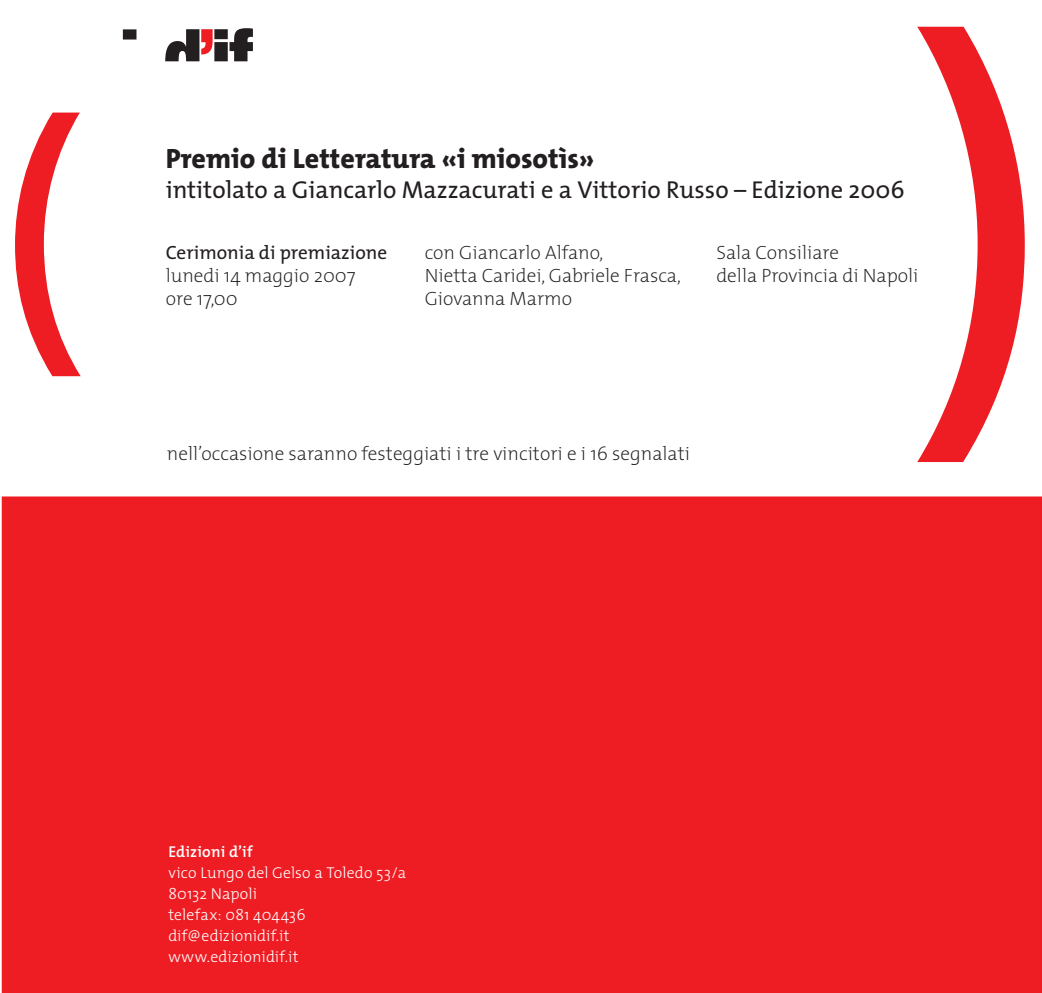
<style>
.page{position:relative;width:1042px;height:993px;background:#fff}
.page>*{position:absolute;margin:0;border:0;box-sizing:border-box;transform-origin:0 0}
.t1{font:800 28px "The Mix";color:#231f20}
.t2{font:24.5px "The Mix";color:#231f20}
.t3{font:200 19.25px/23.1px "The Mix";color:#231f20}
.t4{font:19.25px "The Mix";color:#231f20}
.t5{font:300 15.75px/21px "The Mix";letter-spacing:.005em;color:#fff}
.t6{font:600 15.75px "The Mix";letter-spacing:.01em;color:#fff}
</style>
<div class="page">
<div style="left:123px;top:29px;width:13px;height:10px;background:#231f20"></div>
<div style="left:214px;top:29px;width:14px;height:10px;background:#231f20"></div>
<div style="left:214px;top:42px;width:14px;height:19px;background:#231f20"></div>
<svg style="left:165px;top:29px;width:48px;height:32px"></svg>
<svg style="left:230px;top:28px;width:23px;height:33px"></svg>
<svg style="left:15px;top:112px;width:66px;height:264px"></svg>
<svg style="left:917px;top:27px;width:108px;height:435px"></svg>
<div style="left:2px;top:496px;width:1040px;height:496px;background:#ee1d23"></div>
<h1 class="t1" style="left:166px;top:135px;width:430px">Premio di Letteratura «i miosotìs»</h1>
<p class="t2" style="left:166px;top:169px;width:741px">intitolato a Giancarlo Mazzacurati e a Vittorio Russo – Edizione 2006</p>
<p class="t4" style="left:166px;top:236px;width:223px">Cerimonia di premiazione</p>
<p class="t3" style="left:166px;top:263px;width:191px">lunedi 14 maggio 2007 ore 17,00</p>
<p class="t3" style="left:425px;top:240px;width:258px">con Giancarlo Alfano,<br>Nietta Caridei, Gabriele Frasca,<br>Giovanna Marmo</p>
<p class="t3" style="left:716px;top:240px;width:204px">Sala Consiliare<br>della Provincia di Napoli</p>
<p class="t3" style="left:167px;top:441px;width:525px">nell’occasione saranno festeggiati i tre vincitori e i 16 segnalati</p>
<p class="t6" style="left:168px;top:838px;width:86px">Edizioni d’if</p>
<p class="t5" style="left:168px;top:861px;width:239px">vico Lungo del Gelso a Toledo 53/a<br>80132 Napoli<br>telefax: 081 404436 dif@edizionidif.it www.edizionidif.it</p>
</div>
